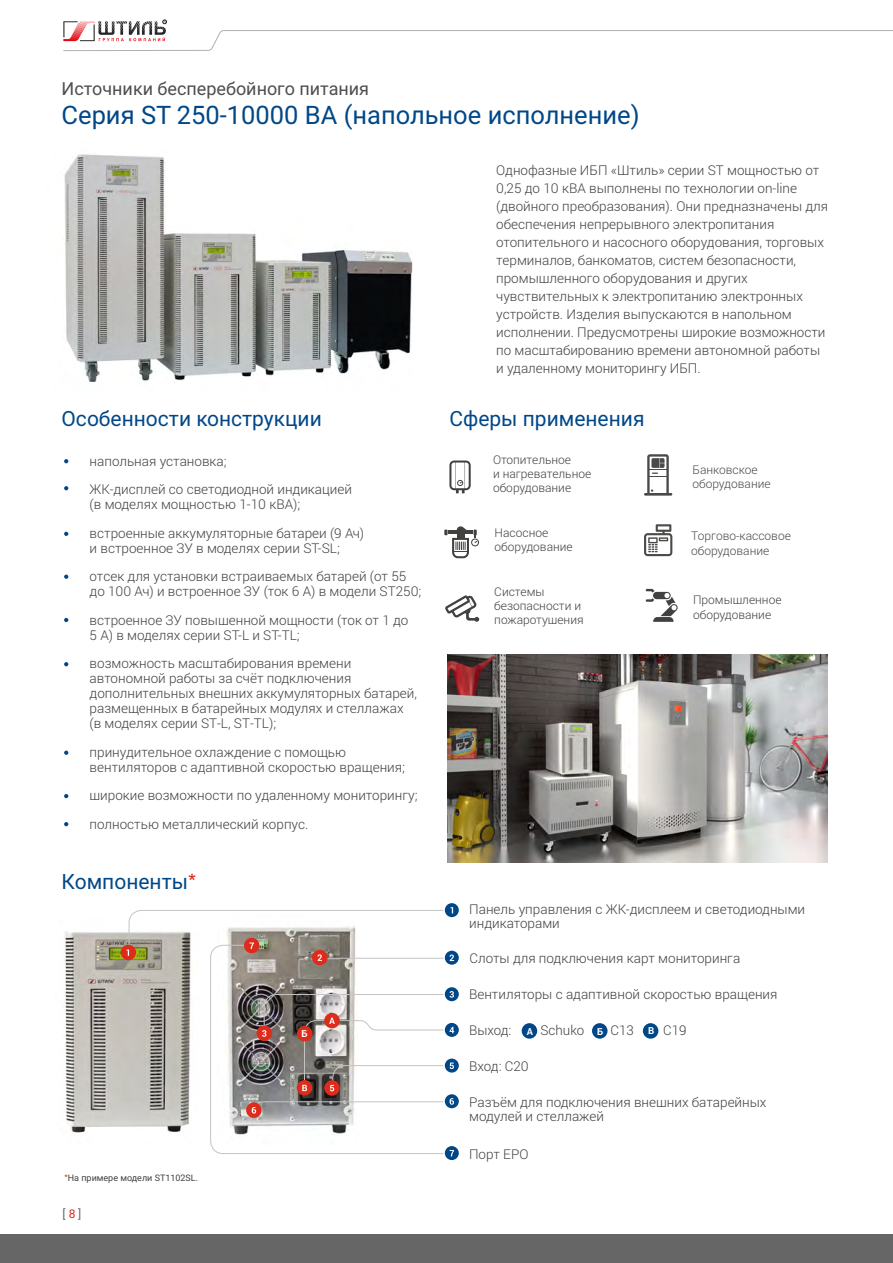
<style>
.page{position:relative;width:893px;height:1263px;background:#fff}
.page>*{position:absolute;margin:0;border:0;box-sizing:border-box;transform-origin:0 0}
.t1{font:25.5px "Roboto";color:#004788}
.t2{font:21px "Roboto";color:#004788}
.t3{font:18px "Roboto";color:#4e4e4d}
.t4{font:300 13.5px/18px "Roboto";color:#414140}
.t5{font:300 12px/14.4px "Roboto";color:#414140}
.t6{font:300 12px/14.4px "Roboto";color:#4a4a49}
.t7{font:12px "Roboto";color:#666}
.t8{font:12px "Roboto";color:#dd2b1c}
.t9{font:700 9.75px "Roboto";color:#fff}
.t10{font:9px "Roboto";color:#414140}
.s1{font-family:"Arial";color:#dd2b1c}
.s2{font-weight:700;font-size:9.75px;color:#fff}
</style>
<div class="page">
<img style="left:62px;top:931px;width:130px;height:202px">
<svg style="left:64px;top:459px;width:4px;height:4px"></svg>
<svg style="left:64px;top:486px;width:4px;height:4px"></svg>
<svg style="left:64px;top:532px;width:4px;height:4px"></svg>
<svg style="left:64px;top:575px;width:4px;height:4px"></svg>
<svg style="left:64px;top:618px;width:4px;height:4px"></svg>
<svg style="left:64px;top:662px;width:4px;height:4px"></svg>
<svg style="left:64px;top:751px;width:4px;height:4px"></svg>
<div style="left:0;top:1234px;width:893px;height:29px;background:#666"></div>
<svg style="left:63px;top:20px;width:830px;height:31px"></svg>
<svg style="left:64px;top:794px;width:4px;height:4px"></svg>
<img style="left:64px;top:154px;width:349px;height:229px">
<svg style="left:64px;top:822px;width:4px;height:4px"></svg>
<svg style="left:644px;top:454px;width:28px;height:42px"></svg>
<svg style="left:445px;top:595px;width:34px;height:27px"></svg>
<svg style="left:449px;top:460px;width:22px;height:33px"></svg>
<svg style="left:444px;top:526px;width:35px;height:32px"></svg>
<svg style="left:646px;top:589px;width:32px;height:33px"></svg>
<svg style="left:644px;top:524px;width:28px;height:32px"></svg>
<img style="left:447px;top:654px;width:380px;height:209px">
<div style="left:121px;top:945px;width:15px;height:15px;background:#dd2b1c;border-radius:50%"></div>
<div style="left:444px;top:902px;width:16px;height:16px;background:#fbfafb;border-radius:50%"></div>
<div style="left:443px;top:902px;width:17px;height:17px;background:#004788;border:2px solid #fff;border-radius:50%"></div>
<svg style="left:210px;top:961px;width:233px;height:193px"></svg>
<div style="left:257px;top:1025px;width:15px;height:16px;background:#dd2b1c;border-radius:50%"></div>
<div style="left:444px;top:986px;width:16px;height:16px;background:#fbfafb;border-radius:50%"></div>
<div style="left:443px;top:986px;width:17px;height:17px;background:#004788;border:2px solid #fff;border-radius:50%"></div>
<svg style="left:324px;top:1080px;width:16px;height:16px"></svg>
<div style="left:444px;top:1093px;width:16px;height:16px;background:#fbfafb;border-radius:50%"></div>
<div style="left:443px;top:1093px;width:17px;height:17px;background:#004788;border:2px solid #fff;border-radius:50%"></div>
<svg style="left:246px;top:1102px;width:16px;height:16px"></svg>
<svg style="left:251px;top:1098px;width:203px;height:17px"></svg>
<div style="left:443px;top:1144px;width:17px;height:17px;background:#004788;border:2px solid #fff;border-radius:50%"></div>
<svg style="left:450px;top:1150px;width:4px;height:6px"></svg>
<svg style="left:443px;top:949px;width:17px;height:17px"></svg>
<div style="left:312px;top:950px;width:16px;height:15px;background:#dd2b1c;border-radius:50%"></div>
<svg style="left:126px;top:907px;width:328px;height:54px"></svg>
<div style="left:297px;top:1080px;width:15px;height:15px;background:#dd2b1c;border-radius:50%"></div>
<svg style="left:262px;top:991px;width:196px;height:100px"></svg>
<div style="left:592px;top:1023px;width:15px;height:16px;background:#004788;border-radius:50%"></div>
<div style="left:522px;top:1023px;width:15px;height:16px;background:#004788;border-radius:50%"></div>
<div style="left:643px;top:1023px;width:15px;height:16px;background:#004788;border-radius:50%"></div>
<h3 class="t3" style="left:62px;top:81px;width:309px">Источники бесперебойного питания</h3>
<h1 class="t1" style="left:62px;top:104px;width:580px">Серия ST 250-10000 ВА (напольное исполнение)</h1>
<h2 class="t2" style="left:62px;top:410px;width:262px">Особенности конструкции</h2>
<p class="t4" style="left:90px;top:446px;width:264px;line-height:28.5px">напольная установка;<br>ЖК-дисплей со светодиодной индикацией</p>
<p class="t4" style="left:90px;top:490px;width:276px;line-height:28.5px">(в моделях мощностью 1-10 кВА); встроенные аккумуляторные батареи (9 Ач)</p>
<p class="t4" style="left:90px;top:533px;width:318px;line-height:28.5px">и встроенное ЗУ в моделях серии ST-SL;<br>отсек для установки встраиваемых батарей (от 55</p>
<p class="t4" style="left:90px;top:577px;width:333px;line-height:28.5px">до 100 Ач) и встроенное ЗУ (ток 6 А) в модели ST250; встроенное ЗУ повышенной мощности (ток от 1 до</p>
<p class="t4" style="left:90px;top:620px;width:263px;line-height:28.5px">5 А) в моделях серии ST-L и ST-TL; возможность масштабирования времени</p>
<p class="t4" style="left:90px;top:671px;width:329px;line-height:15px">автономной работы за счёт подключения дополнительных внешних аккумуляторных батарей, размещенных в батарейных модулях и стеллажах (в моделях серии ST-L, ST-TL);</p>
<p class="t4" style="left:90px;top:744px;width:317px;line-height:15px">принудительное охлаждение с помощью вентиляторов с адаптивной скоростью вращения;</p>
<p class="t4" style="left:90px;top:781px;width:329px;line-height:28.5px">широкие возможности по удаленному мониторингу; полностью металлический корпус.</p>
<h2 class="t2" style="left:62px;top:873px;width:136px">Компоненты<span class="s1">*</span></h2>
<p class="t10" style="left:64px;top:1175px;width:135px"><span class="s1">*</span>На примере модели ST1102SL.</p>
<p class="t7" style="left:63px;top:1209px;width:20px">[ ]</p>
<p class="t8" style="left:69px;top:1209px;width:8px">8</p>
<p class="t9" style="left:302px;top:1027px;width:8px">Б</p>
<p class="t4" style="left:496px;top:161px;width:333px">Однофазные ИБП «Штиль» серии ST мощностью от 0,25 до 10 кВА выполнены по технологии on-line (двойного преобразования). Они предназначены для обеспечения непрерывного электропитания отопительного и насосного оборудования, торговых терминалов, банкоматов, систем безопасности, промышленного оборудования и других чувствительных к электропитанию электронных устройств. Изделия выпускаются в напольном исполнении. Предусмотрены широкие возможности по масштабированию времени автономной работы и удаленному мониторингу ИБП.</p>
<h2 class="t2" style="left:449px;top:410px;width:197px">Сферы применения</h2>
<p class="t5" style="left:493px;top:452px;width:100px">Отопительное<br>и нагревательное оборудование</p>
<p class="t5" style="left:495px;top:525px;width:80px">Насосное оборудование</p>
<p class="t5" style="left:494px;top:584px;width:91px">Системы безопасности и пожаротушения</p>
<p class="t6" style="left:692px;top:462px;width:80px">Банковское оборудование</p>
<p class="t6" style="left:691px;top:528px;width:101px">Торгово-кассовое оборудование</p>
<p class="t5" style="left:693px;top:593px;width:90px">Промышленное оборудование</p>
<p class="t4" style="left:469px;top:902px;width:337px;line-height:13.5px">Панель управления с ЖК-дисплеем и светодиодными индикаторами</p>
<p class="t4" style="left:469px;top:949px;width:272px">Слоты для подключения карт мониторинга</p>
<p class="t4" style="left:469px;top:985px;width:310px">Вентиляторы с адаптивной скоростью вращения</p>
<p class="t4" style="left:469px;top:1021px;width:219px">Выход: <span class="s2">А</span> Schuko <span class="s2">Б</span> C13 <span class="s2">В</span> C19</p>
<p class="t4" style="left:469px;top:1057px;width:61px">Вход: С20</p>
<p class="t4" style="left:469px;top:1095px;width:299px;line-height:13.5px">Разъём для подключения внешних батарейных модулей и стеллажей</p>
<p class="t4" style="left:469px;top:1144px;width:61px">Порт EPO</p>
</div>
